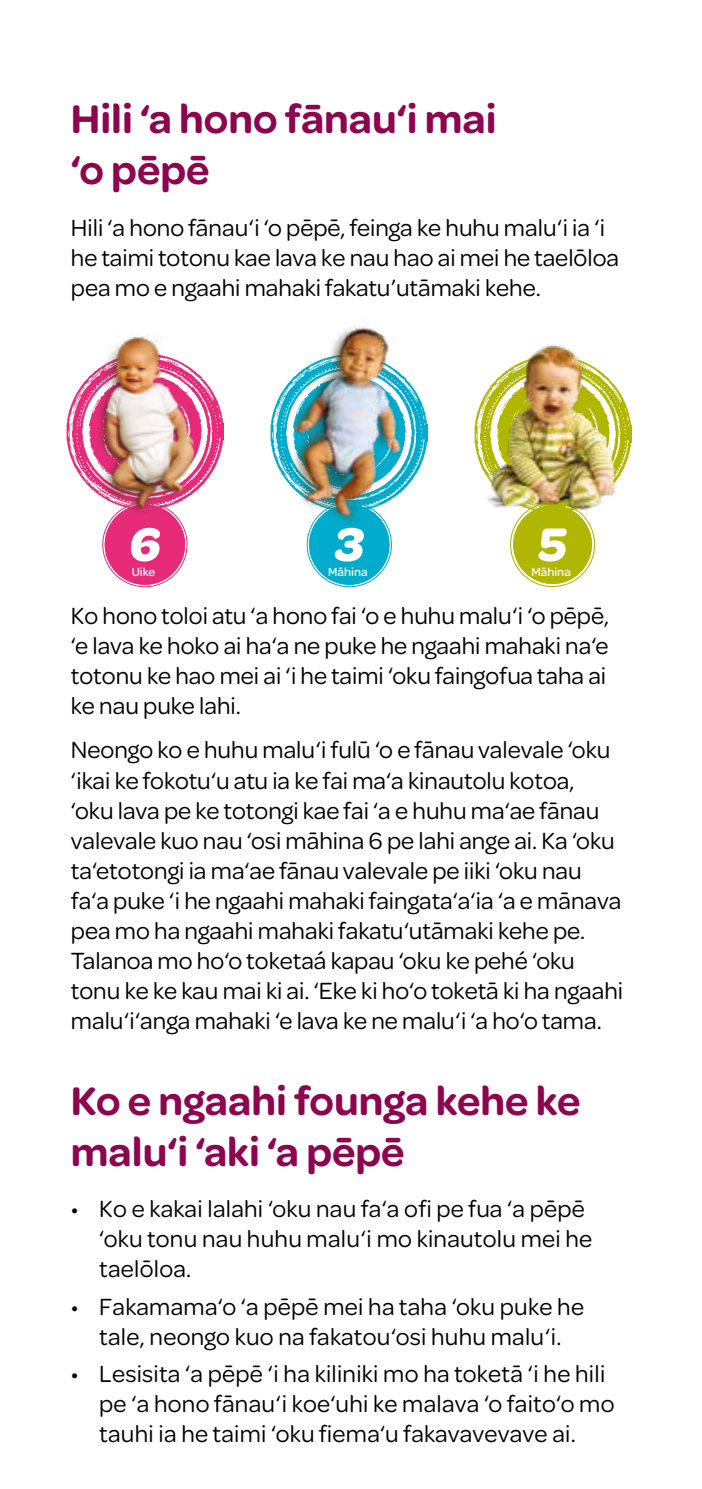
<style>
.page{position:relative;width:702px;height:1489px;background:#fff}
.page>*{position:absolute;margin:0;border:0;box-sizing:border-box;transform-origin:0 0}
.t1{font:700 50px "Omnes";color:#fff}
.t2{font:600 42.5px/51px "Omnes";color:#8d044f}
.t3{font:25px/30px "Omnes";color:#000}
.t4{font:500 12.5px "Omnes";color:#fff}
</style>
<div class="page">
<div style="left:105px;top:504px;width:80px;height:80px;background:#e72b78;border-radius:50%"></div>
<div style="left:105px;top:504px;width:80px;height:80px;border:2px solid #e72b78;border-radius:50%"></div>
<div style="left:309px;top:504px;width:80px;height:80px;background:#00abcd;border-radius:50%"></div>
<div style="left:309px;top:504px;width:80px;height:80px;border:2px solid #00abcd;border-radius:50%"></div>
<div style="left:513px;top:505px;width:79px;height:79px;background:#b1b700;border-radius:50%"></div>
<div style="left:513px;top:505px;width:79px;height:79px;border:3px solid #b1b700;border-radius:50%"></div>
<img style="left:66px;top:373px;width:157px;height:118px">
<img style="left:93px;top:336px;width:112px;height:178px">
<img style="left:270px;top:319px;width:158px;height:219px">
<img style="left:474px;top:399px;width:157px;height:71px">
<img style="left:482px;top:344px;width:141px;height:169px">
<h2 class="t2" style="left:71px;top:91px;width:427px">Hili ‘a hono fānau‘i mai ‘o pēpē</h2>
<p class="t3" style="left:71px;top:211px;width:549px">Hili ‘a hono fānau‘i ‘o pēpē, feinga ke huhu malu‘i ia ‘i he taimi totonu kae lava ke nau hao ai mei he taelōloa pea mo e ngaahi mahaki fakatu’utāmaki kehe.</p>
<h1 class="t1" style="left:128px;top:509px;width:40px">6</h1>
<p class="t4" style="left:132px;top:563px;width:25px">Uike</p>
<h1 class="t1" style="left:333px;top:509px;width:39px">3</h1>
<p class="t4" style="left:328px;top:563px;width:41px">Māhina</p>
<h1 class="t1" style="left:537px;top:509px;width:38px">5</h1>
<p class="t4" style="left:531px;top:563px;width:41px">Māhina</p>
<p class="t3" style="left:71px;top:599px;width:539px;text-align:justify">Ko hono toloi atu ‘a hono fai ‘o e huhu malu‘i ‘o pēpē, ‘e lava ke hoko ai ha‘a ne puke he ngaahi mahaki na‘e totonu ke hao mei ai ‘i he taimi ‘oku faingofua taha ai ke nau puke lahi.</p>
<p class="t3" style="left:71px;top:733px;width:553px">Neongo ko e huhu malu‘i fulū ‘o e fānau valevale ‘oku ‘ikai ke fokotu‘u atu ia ke fai ma‘a kinautolu kotoa, ‘oku lava pe ke totongi kae fai ‘a e huhu ma‘ae fānau valevale kuo nau ‘osi māhina 6 pe lahi ange ai. Ka ‘oku ta‘etotongi ia ma‘ae fānau valevale pe iiki ‘oku nau fa‘a puke ‘i he ngaahi mahaki faingata‘a‘ia ‘a e mānava pea mo ha ngaahi mahaki fakatu‘utāmaki kehe pe.<br>Talanoa mo ho‘o toketaá kapau ‘oku ke pehé ‘oku tonu ke ke kau mai ki ai. ‘Eke ki ho‘o toketā ki ha ngaahi malu‘i‘anga mahaki ‘e lava ke ne malu‘i ‘a ho‘o tama.</p>
<h2 class="t2" style="left:71px;top:1073px;width:511px">Ko e ngaahi founga kehe ke malu‘i ‘aki ‘a pēpē</h2>
<p class="t3" style="left:99px;top:1192px;width:494px;text-indent:-28px">• Ko e kakai lalahi ‘oku nau fa‘a ofi pe fua ‘a pēpē ‘oku tonu nau huhu malu‘i mo kinautolu mei he taelōloa.</p>
<p class="t3" style="left:71px;top:1289px;width:514px;text-align:center">• Fakamama‘o ‘a pēpē mei ha taha ‘oku puke he tale, neongo kuo na fakatou‘osi huhu malu‘i.</p>
<p class="t3" style="left:99px;top:1356px;width:516px;text-indent:-28px">• Lesisita ‘a pēpē ‘i ha kiliniki mo ha toketā ‘i he hili pe ‘a hono fānau‘i koe‘uhi ke malava ‘o faito‘o mo tauhi ia he taimi ‘oku fiema‘u fakavavevave ai.</p>
</div>
